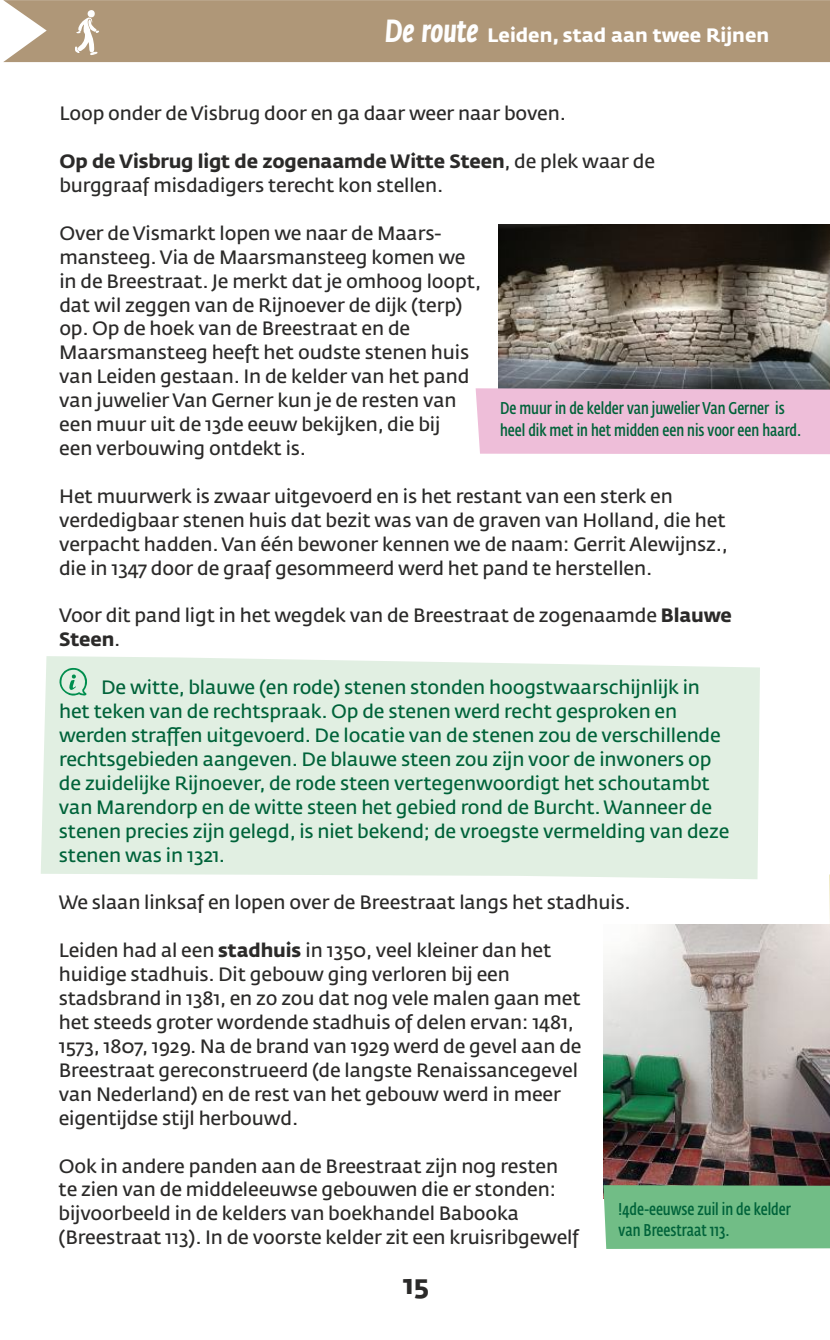
<style>
.page{position:relative;width:830px;height:1340px;background:#fff}
.page>*{position:absolute;margin:0;border:0;box-sizing:border-box;transform-origin:0 0}
.t1{font:700 27px "Fedra Sans Std";color:#2b2a29}
.t2{font:19.12px/23.8px "Fedra Sans Std";letter-spacing:-.005em;color:#2b2a29}
.t3{font:19.12px/23.8px "Fedra Sans Std";letter-spacing:-.005em;color:#00633a}
.t4{font:700 19.12px "Fedra Sans Std";color:#fff}
.t5{font:600 16.88px/21.2px "Fedra Sans Cond Std";color:#00633a}
.s1{font-family:"Fedra Sans Cond Std";font-style:italic;font-size:31.72px;color:#fefefe}
.s2{font-weight:700}
</style>
<div class="page">
<div style="left:41px;top:656px;width:718px;height:221px;background:#e1efe2"></div>
<svg style="left:59px;top:667px;width:28px;height:29px"></svg>
<div style="left:3px;top:0;width:826px;height:62px;background:#af9778"></div>
<svg style="left:74px;top:9px;width:25px;height:47px"></svg>
<img style="left:498px;top:224px;width:331px;height:164px">
<div style="left:475px;top:388px;width:354px;height:66px;background:#eebed9"></div>
<img style="left:603px;top:874px;width:227px;height:375px">
<p class="t4" style="left:385px;top:27px;width:385px"><span class="s1">De route</span> Leiden, stad aan twee Rijnen</p>
<p class="t2" style="left:59px;top:103px;width:508px">Loop onder de Visbrug door en ga daar weer naar boven.</p>
<p class="t2" style="left:59px;top:151px;width:596px"><span class="s2">Op de Visbrug ligt de zogenaamde Witte Steen</span>, de plek waar de burggraaf misdadigers terecht kon stellen.</p>
<p class="t2" style="left:59px;top:222px;width:423px">Over de Vismarkt lopen we naar de Maars&shy;mansteeg. Via de Maarsmansteeg komen we in de Breestraat. Je merkt dat je omhoog loopt, dat wil zeggen van de Rijnoever de dijk (terp) op. Op de hoek van de Breestraat en de Maarsmansteeg heeft het oudste stenen huis van Leiden gestaan. In de kelder van het pand van juwelier Van Gerner kun je de resten van een muur uit de 13de eeuw bekijken, die bij<br>een verbouwing ontdekt is.</p>
<p class="t2" style="left:59px;top:485px;width:670px">Het muurwerk is zwaar uitgevoerd en is het restant van een sterk en verdedigbaar stenen huis dat bezit was van de graven van Holland, die het verpacht hadden.Van één bewoner kennen we de naam: Gerrit Alewijnsz., die in 1347 door de graaf gesommeerd werd het pand te herstellen.</p>
<p class="t2" style="left:59px;top:605px;width:674px">Voor dit pand ligt in het wegdek van de Breestraat de zogenaamde <span class="s2">Blauwe<br>Steen</span>.</p>
<p class="t3" style="left:59px;top:677px;width:671px;text-indent:42px">De witte, blauwe (en rode) stenen stonden hoogstwaarschijnlijk in het teken van de rechtspraak. Op de stenen werd recht gesproken en werden straffen uitgevoerd. De locatie van de stenen zou de verschillende rechtsgebieden aangeven. De blauwe steen zou zijn voor de inwoners op de zuidelijke Rijnoever, de rode steen vertegenwoordigt het schoutambt van Marendorp en de witte steen het gebied rond de Burcht.Wanneer de stenen precies zijn gelegd, is niet bekend; de vroegste vermelding van deze stenen was in 1321.</p>
<p class="t2" style="left:59px;top:892px;width:573px">We slaan linksaf en lopen over de Breestraat langs het stadhuis.</p>
<p class="t2" style="left:59px;top:940px;width:524px">Leiden had al een <span class="s2">stadhuis</span> in 1350, veel kleiner dan het huidige stadhuis. Dit gebouw ging verloren bij een stadsbrand in 1381, en zo zou dat nog vele malen gaan met het steeds groter wordende stadhuis of delen ervan: 1481, 1573, 1807, 1929. Na de brand van 1929 werd de gevel aan de Breestraat gereconstrueerd (de langste Renaissancegevel van Nederland) en de rest van het gebouw werd in meer eigentijdse stijl herbouwd.</p>
<p class="t2" style="left:59px;top:1155px;width:522px">Ook in andere panden aan de Breestraat zijn nog resten te zien van de middeleeuwse gebouwen die er stonden: bijvoorbeeld in de kelders van boekhandel Babooka (Breestraat 113). In de voorste kelder zit een kruisribgewelf</p>
<h1 class="t1" style="left:402px;top:1273px;width:28px">15</h1>
<p class="t5" style="left:500px;top:399px;width:302px">De muur in de kelder van juwelier Van Gerner is heel dik met in het midden een nis voor een haard.</p>
<p class="t5" style="left:618px;top:1199px;width:173px">!4de-eeuwse zuil in de kelder van Breestraat 113.</p>
</div>
